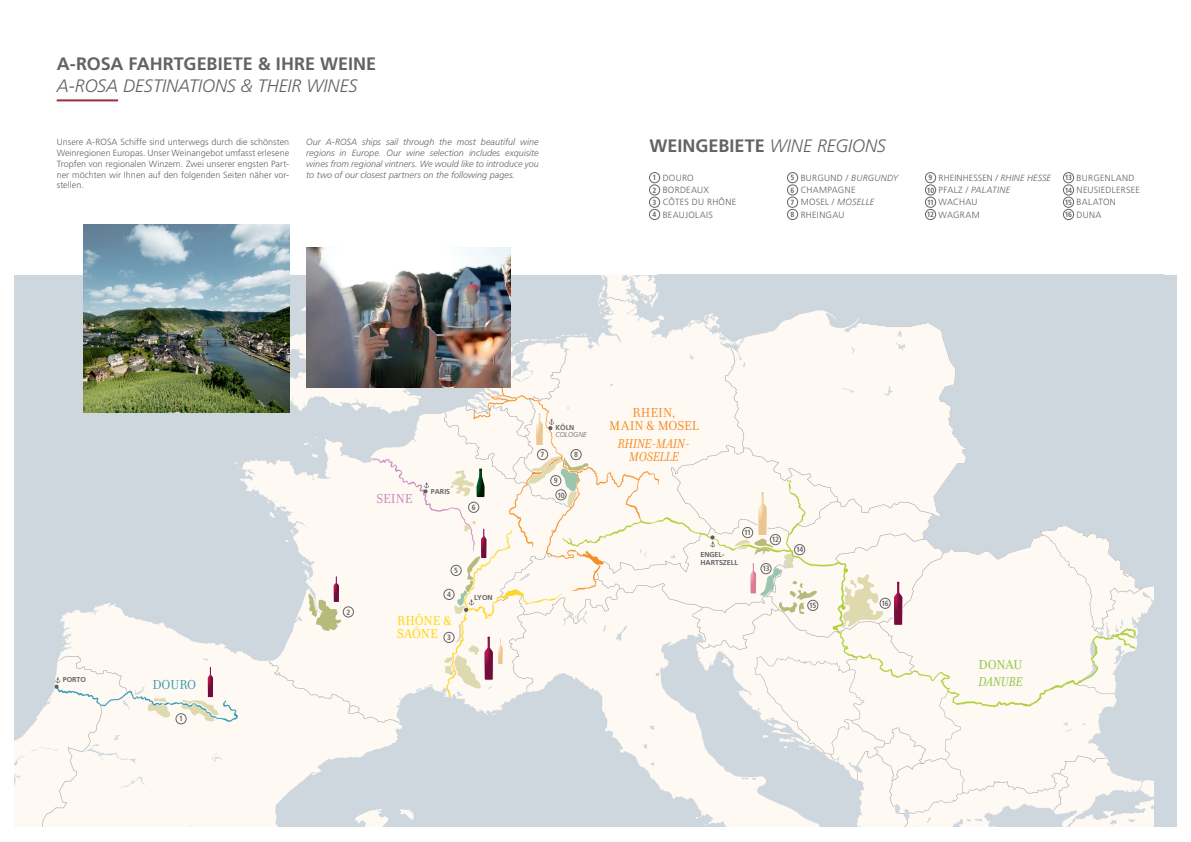
<style>
.page{position:relative;width:1191px;height:842px;background:#fff}
.page>*{position:absolute;margin:0;border:0;box-sizing:border-box;transform-origin:0 0}
.t1{font:700 18px "Frutiger LT Std";color:#636366}
.t2{font:italic 300 18px "Frutiger LT Std";color:#636366}
.t3{font:italic 14px/13px "Filosofia OT";letter-spacing:-.015em;color:#f68b1f;text-align:center}
.t4{font:14px/13px "Filosofia OT";color:#f68b1f;text-align:center}
.t5{font:14px/13px "Filosofia OT";letter-spacing:-.005em;color:#fed503}
.t6{font:italic 14px "Filosofia OT";letter-spacing:-.015em;color:#8bc63e}
.t7{font:14px "Filosofia OT";letter-spacing:-.01em;color:#8bc63e}
.t8{font:14px "Filosofia OT";letter-spacing:-.005em;color:#3899b1}
.t9{font:14px "Filosofia OT";color:#c786ba}
.t10{font:300 9px/12.3px "Frutiger LT Std";letter-spacing:.015em;color:#636366}
.t11{font:italic 300 9px/10.8px "Frutiger LT Std";letter-spacing:.005em;color:#636366;text-align:justify}
.t12{font:700 condensed 7.5px/14.2px "Frutiger LT Std";letter-spacing:-.075em;color:#636366}
.t13{font:700 7.1px/8.6px "Frutiger LT Std";color:#636366}
.t14{font:italic 300 7.1px "Frutiger LT Std";color:#636366}
.t15{font:300 condensed 7.1px "Frutiger LT Std";color:#636366}
.s1{font-weight:300;font-style:italic}
.s2{font-weight:700;font-stretch:condensed;font-size:7.5px}
.s3{font-style:italic}
</style>
<div class="page">
<img style="left:14px;top:275px;width:1139px;height:552px">
<svg style="left:424px;top:482px;width:5px;height:6px"></svg>
<svg style="left:55px;top:677px;width:5px;height:6px"></svg>
<svg style="left:500px;top:275px;width:669px;height:314px;fill:#fef9f3"></svg>
<svg style="left:842px;top:574px;width:41px;height:55px"></svg>
<svg style="left:148px;top:697px;width:22px;height:21px"></svg>
<svg style="left:528px;top:456px;width:62px;height:50px"></svg>
<hr style="left:57px;top:99px;width:61px;height:2px;background:#9e2d38">
<svg style="left:893px;top:522px;width:10px;height:104px"></svg>
<svg style="left:181px;top:600px;width:37px;height:173px"></svg>
<svg style="left:308px;top:519px;width:33px;height:148px"></svg>
<svg style="left:735px;top:432px;width:82px;height:182px"></svg>
<svg style="left:535px;top:356px;width:19px;height:90px"></svg>
<img style="left:83px;top:224px;width:206px;height:188px">
<img style="left:307px;top:247px;width:203px;height:141px">
<div style="left:176px;top:713px;width:10px;height:11px;border:1px solid #636366;border-radius:50%"></div>
<div style="left:343px;top:607px;width:10px;height:10px;border:1px solid #636366;border-radius:50%"></div>
<div style="left:537px;top:449px;width:11px;height:11px;border:1px solid #636366;border-radius:50%"></div>
<div style="left:571px;top:449px;width:10px;height:11px;border:1px solid #636366;border-radius:50%"></div>
<div style="left:550px;top:475px;width:11px;height:11px;border:1px solid #636366;border-radius:50%"></div>
<div style="left:556px;top:490px;width:10px;height:10px;border:1px solid #636366;border-radius:50%"></div>
<div style="left:742px;top:527px;width:11px;height:11px;border:1px solid #636366;border-radius:50%"></div>
<div style="left:770px;top:534px;width:10px;height:11px;border:1px solid #636366;border-radius:50%"></div>
<div style="left:794px;top:544px;width:11px;height:11px;border:1px solid #636366;border-radius:50%"></div>
<div style="left:807px;top:600px;width:11px;height:11px;border:1px solid #636366;border-radius:50%"></div>
<div style="left:880px;top:598px;width:10px;height:10px;border:1px solid #636366;border-radius:50%"></div>
<div style="left:761px;top:563px;width:10px;height:11px;border:1px solid #636366;border-radius:50%"></div>
<div style="left:649px;top:172px;width:11px;height:11px;border:1px solid #636366;border-radius:50%"></div>
<div style="left:649px;top:185px;width:11px;height:10px;border:1px solid #636366;border-radius:50%"></div>
<div style="left:649px;top:197px;width:11px;height:10px;border:1px solid #636366;border-radius:50%"></div>
<div style="left:649px;top:209px;width:11px;height:11px;border:1px solid #636366;border-radius:50%"></div>
<div style="left:787px;top:172px;width:11px;height:11px;border:1px solid #636366;border-radius:50%"></div>
<div style="left:787px;top:185px;width:11px;height:10px;border:1px solid #636366;border-radius:50%"></div>
<div style="left:787px;top:197px;width:11px;height:10px;border:1px solid #636366;border-radius:50%"></div>
<div style="left:787px;top:209px;width:11px;height:11px;border:1px solid #636366;border-radius:50%"></div>
<div style="left:925px;top:172px;width:10px;height:11px;border:1px solid #636366;border-radius:50%"></div>
<div style="left:925px;top:185px;width:10px;height:10px;border:1px solid #636366;border-radius:50%"></div>
<div style="left:925px;top:197px;width:10px;height:10px;border:1px solid #636366;border-radius:50%"></div>
<div style="left:925px;top:209px;width:10px;height:11px;border:1px solid #636366;border-radius:50%"></div>
<div style="left:1063px;top:172px;width:10px;height:11px;border:1px solid #636366;border-radius:50%"></div>
<div style="left:1063px;top:185px;width:10px;height:10px;border:1px solid #636366;border-radius:50%"></div>
<div style="left:1063px;top:197px;width:10px;height:10px;border:1px solid #636366;border-radius:50%"></div>
<div style="left:1063px;top:209px;width:10px;height:11px;border:1px solid #636366;border-radius:50%"></div>
<svg style="left:444px;top:468px;width:59px;height:270px"></svg>
<h1 class="t1" style="left:57px;top:53px;width:321px">A-ROSA FAHRTGEBIETE &amp; IHRE WEINE</h1>
<h1 class="t2" style="left:57px;top:75px;width:302px">A-ROSA DESTINATIONS &amp; THEIR WINES</h1>
<p class="t10" style="left:57px;top:137px;width:234px;line-height:10.8px;text-align:justify">Unsere A-ROSA Schiffe sind unterwegs durch die schönsten Weinregionen Europas. Unser Weinangebot umfasst erlesene Tropfen von regionalen Winzern. Zwei unserer engsten Part&shy;ner möchten wir Ihnen auf den folgenden Seiten näher vor&shy;stellen.</p>
<p class="t11" style="left:306px;top:137px;width:234px">Our A-ROSA ships sail through the most beautiful wine regions in Europe. Our wine selection includes exquisite wines from regional vintners. We would like to introduce you to two of our closest partners on the following pages.</p>
<h1 class="t1" style="left:649px;top:135px;width:238px">WEINGEBIETE <span class="s1">WINE REGIONS</span></h1>
<p class="t10" style="left:652px;top:172px;width:85px"><span class="s2">1</span> DOURO<br><span class="s2">2</span> BORDEAUX<br><span class="s2">3</span> CÔTES DU RHÔNE<br><span class="s2">4</span> BEAUJOLAIS</p>
<p class="t10" style="left:790px;top:172px;width:109px"><span class="s2">5</span> BURGUND / <span class="s3">BURGUNDY<br></span><span class="s2">6</span> CHAMPAGNE<br><span class="s2">7</span> MOSEL / <span class="s3">MOSELLE<br></span><span class="s2">8</span> RHEINGAU</p>
<p class="t10" style="left:927px;top:172px;width:126px"><span class="s2">9</span> RHEINHESSEN / <span class="s3">RHINE HESSE<br></span><span class="s2">10</span> PFALZ / <span class="s3">PALATINE<br></span><span class="s2">11</span> WACHAU<br><span class="s2">12</span> WAGRAM</p>
<p class="t10" style="left:1064px;top:172px;width:76px"><span class="s2">13</span> BURGENLAND<br><span class="s2">14</span> NEUSIEDLERSEE<br><span class="s2">15</span> BALATON<br><span class="s2">16</span> DUNA</p>
<p class="t13" style="left:63px;top:676px;width:25px">PORTO</p>
<h2 class="t8" style="left:152px;top:677px;width:45px">DOURO</h2>
<p class="t12" style="left:179px;top:712px;width:5px">1</p>
<p class="t12" style="left:346px;top:605px;width:5px">2</p>
<h2 class="t9" style="left:376px;top:491px;width:38px">SEINE</h2>
<p class="t13" style="left:431px;top:487px;width:21px">PARIS</p>
<p class="t12" style="left:472px;top:500px;width:5px">6</p>
<p class="t12" style="left:454px;top:563px;width:5px">5</p>
<p class="t12" style="left:447px;top:587px;width:5px">4</p>
<h2 class="t5" style="left:397px;top:614px;width:56px">RHÔNE &amp;<br>SAÔNE</h2>
<p class="t12" style="left:447px;top:630px;width:5px">3</p>
<p class="t13" style="left:474px;top:593px;width:20px">LYON</p>
<p class="t15" style="left:567px;top:403px;width:4px">-</p>
<p class="t13" style="left:555px;top:424px;width:21px">KÖLN</p>
<p class="t14" style="left:555px;top:430px;width:33px">COLOGNE</p>
<p class="t12" style="left:540px;top:448px;width:5px">7</p>
<p class="t12" style="left:574px;top:448px;width:5px">8</p>
<p class="t12" style="left:557px;top:474px;width:9px;text-indent:-4px">9<br>10</p>
<h2 class="t4" style="left:609px;top:406px;width:91px">RHEIN,<br>MAIN &amp; MOSEL</h2>
<h2 class="t3" style="left:618px;top:438px;width:74px">RHINE-MAIN-<br>MOSELLE</h2>
<p class="t12" style="left:744px;top:525px;width:9px">11</p>
<p class="t13" style="left:700px;top:550px;width:39px">ENGEL-<br>HARTSZELL</p>
<p class="t12" style="left:772px;top:533px;width:9px">12</p>
<p class="t12" style="left:762px;top:562px;width:9px">13</p>
<p class="t12" style="left:796px;top:543px;width:9px">14</p>
<p class="t12" style="left:809px;top:598px;width:9px">15</p>
<p class="t12" style="left:881px;top:596px;width:9px">16</p>
<h2 class="t7" style="left:978px;top:656px;width:45px">DONAU</h2>
<h2 class="t6" style="left:978px;top:674px;width:46px">DANUBE</h2>
</div>
